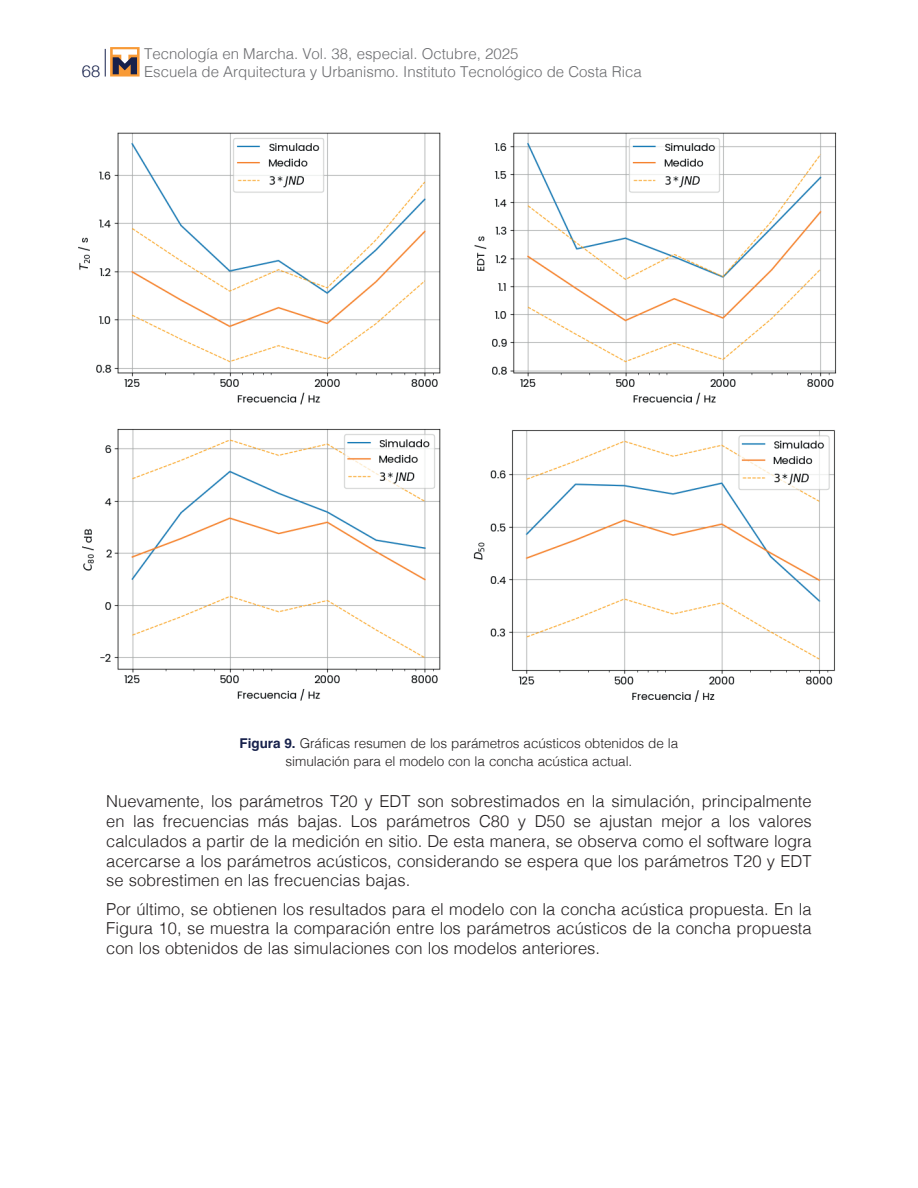
<style>
.page{position:relative;width:918px;height:1188px;background:#fff}
.page>*{position:absolute;margin:0;border:0;box-sizing:border-box;transform-origin:0 0}
.t1{font:300 16.5px/19.8px "Helvetica";color:#231f20;text-align:justify}
.t2{font:300 16.5px "Helvetica Neue";color:#17214b}
.t3{font:300 15px "Helvetica";color:#6c6d70}
.t4{font:300 13.5px/18px "Helvetica";letter-spacing:-.005em;color:#231f20;text-align:center}
.s1{font-weight:700;color:#17214b}
</style>
<div class="page">
<svg style="left:105px;top:49px;width:1px;height:28px"></svg>
<svg style="left:110px;top:47px;width:30px;height:30px"></svg>
<svg style="left:113px;top:49px;width:24px;height:25px"></svg>
<img style="left:78px;top:132px;width:759px;height:570px">
<p class="t3" style="left:144px;top:40px;width:376px">Tecnología en Marcha. Vol. 38, especial. Octubre, 2025</p>
<p class="t2" style="left:82px;top:57px;width:20px">68</p>
<p class="t3" style="left:144px;top:58px;width:499px">Escuela de Arquitectura y Urbanismo. Instituto Tecnológico de Costa Rica</p>
<p class="t4" style="left:240px;top:733px;width:440px"><span class="s1">Figura 9.</span> Gráficas resumen de los parámetros acústicos obtenidos de la simulación para el modelo con la concha acústica actual.</p>
<p class="t1" style="left:106px;top:790px;width:707px">Nuevamente, los parámetros T20 y EDT son sobrestimados en la simulación, principalmente en las frecuencias más bajas. Los parámetros C80 y D50 se ajustan mejor a los valores calculados a partir de la medición en sitio. De esta manera, se observa como el software logra acercarse a los parámetros acústicos, considerando se espera que los parámetros T20 y EDT se sobrestimen en las frecuencias bajas.</p>
<p class="t1" style="left:106px;top:898px;width:707px">Por último, se obtienen los resultados para el modelo con la concha acústica propuesta. En la Figura 10, se muestra la comparación entre los parámetros acústicos de la concha propuesta con los obtenidos de las simulaciones con los modelos anteriores.</p>
</div>
